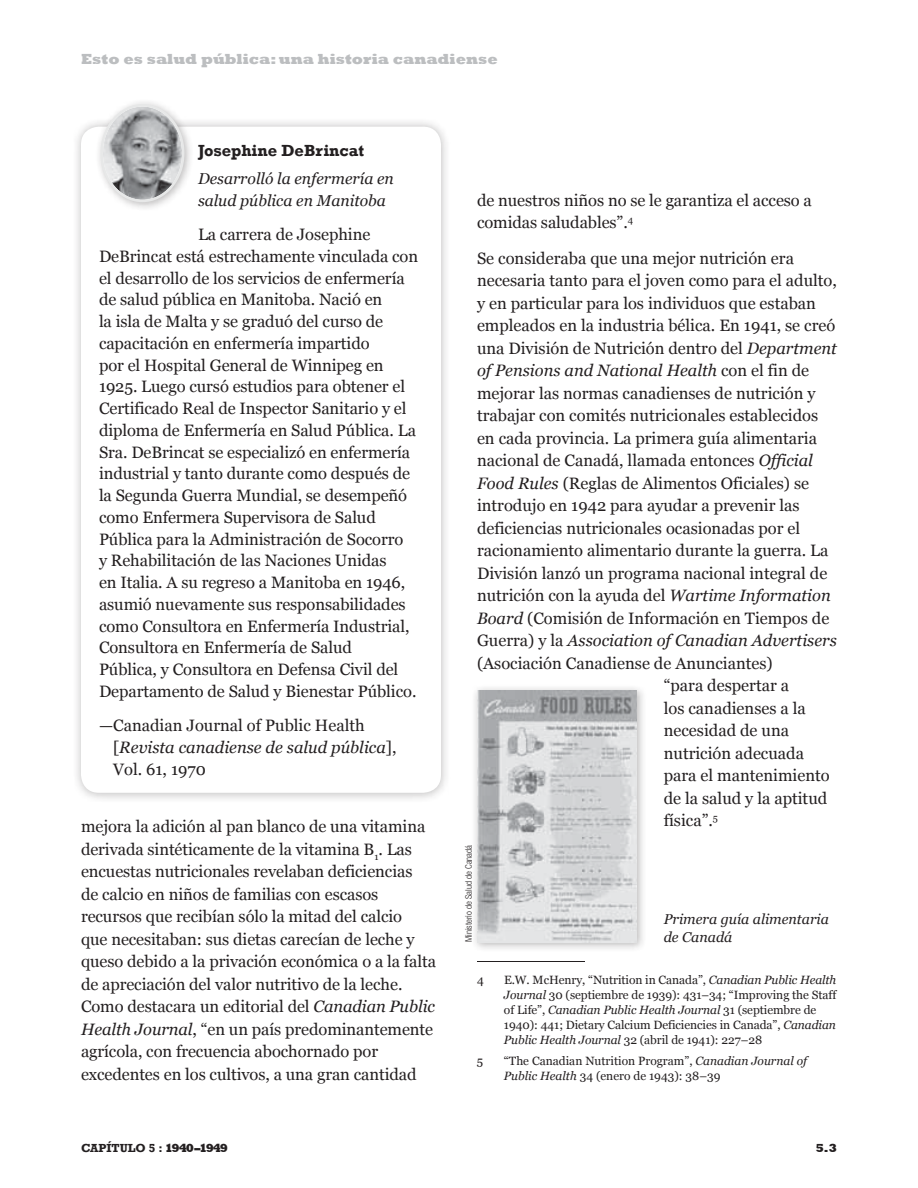
<style>
.page{position:relative;width:918px;height:1188px;background:#fff}
.page>*{position:absolute;margin:0;border:0;box-sizing:border-box;transform-origin:0 0}
.sidebar_body{font:16.5px/21.8px "Georgia";letter-spacing:-.005em;color:#231f20}
.body_37005_printable{font:16.5px "Georgia";color:#231f20}
.endnotes{font:16.5px/22.5px "Georgia";letter-spacing:-.005em;color:#231f20}
.body_37005_printable-2{font:italic 16.5px "Georgia";color:#231f20}
.profile_sub1_37005{font:700 16.5px "Rockwell";color:#231f20}
.profile_sub2SP_37005{font:italic 15.75px/21.8px "Georgia";color:#231f20}
.t1{font:800 15px "Rockwell";color:#bcbec0}
.caption_37005_printa{font:italic 14.25px "Georgia";color:#231f20}
.endnotes-2{font:12px/15px "Georgia";letter-spacing:-.005em;color:#231f20}
.t2{font:700 12px "Rockwell";color:#231f20}
.t3{font:800 12px "Rockwell";color:#231f20}
.photo_credit_37005_E{font:300 condensed 9px "Helvetica Neue";color:#231f20}
.s1{font-style:italic}
.s2{font-style:normal}
.s3{font-weight:800}
</style>
<div class="page">
<hr style="left:477px;top:961px;width:108px;height:1px;background:#231f20">
<div style="left:70px;top:116px;width:380px;height:686px;background:#231f20;opacity:.3"></div>
<div style="left:81px;top:127px;width:360px;height:666px;background:#fff;border-radius:18px"></div>
<div style="left:94px;top:97px;width:100px;height:114px;background:#231f20;opacity:.3"></div>
<img style="left:103px;top:107px;width:79px;height:93px">
<div style="left:101px;top:104px;width:83px;height:98px;border:2px solid #e7e8e8;border-radius:50%"></div>
<div style="left:470px;top:684px;width:176px;height:268px;background:#231f20;opacity:.3"></div>
<img style="left:477px;top:690px;width:160px;height:252px">
<p class="t1" style="left:81px;top:51px;width:418px">Esto es salud pública: una historia canadiense</p>
<p class="profile_sub1_37005" style="left:198px;top:141px;width:168px">Josephine DeBrincat</p>
<p class="profile_sub2SP_37005" style="left:198px;top:168px;width:197px">Desarrolló la enfermería en salud pública en Manitoba</p>
<p class="sidebar_body" style="left:99px;top:224px;width:321px;text-indent:99px">La carrera de Josephine DeBrincat está estrechamente vinculada con el desarrollo de los servicios de enfermería de salud pública en Manitoba. Nació en<br>la isla de Malta y se graduó del curso de capacitación en enfermería impartido<br>por el Hospital General de Winnipeg en 1925. Luego cursó estudios para obtener el Certificado Real de Inspector Sanitario y el diploma de Enfermería en Salud Pública. La Sra. DeBrincat se especializó en enfermería industrial y tanto durante como después de la Segunda Guerra Mundial, se desempeñó como Enfermera Supervisora de Salud Pública para la Administración de Socorro<br>y Rehabilitación de las Naciones Unidas<br>en Italia. A su regreso a Manitoba en 1946, asumió nuevamente sus responsabilidades como Consultora en Enfermería Industrial, Consultora en Enfermería de Salud<br>Pública, y Consultora en Defensa Civil del Departamento de Salud y Bienestar Público.</p>
<p class="sidebar_body" style="left:113px;top:715px;width:285px;text-indent:-14px">—Canadian Journal of Public Health [<span class="s1">Revista canadiense de salud pública</span>],<br>Vol. 61, 1970</p>
<p class="endnotes" style="left:81px;top:816px;width:357px">mejora la adición al pan blanco de una vitamina derivada sintéticamente de la vitamina B<sub>1</sub>. Las encuestas nutricionales revelaban deficiencias<br>de calcio en niños de familias con escasos recursos que recibían sólo la mitad del calcio<br>que necesitaban: sus dietas carecían de leche y queso debido a la privación económica o a la falta de apreciación del valor nutritivo de la leche.<br>Como destacara un editorial del <span class="s1">Canadian Public Health Journal</span>, “en un país predominantemente agrícola, con frecuencia abochornado por excedentes en los cultivos, a una gran cantidad</p>
<p class="endnotes" style="left:477px;top:189px;width:336px">de nuestros niños no se le garantiza el acceso a comidas saludables”. <sup>4</sup></p>
<p class="body_37005_printable" style="left:477px;top:248px;width:319px">Se consideraba que una mejor nutrición era</p>
<p class="body_37005_printable" style="left:477px;top:271px;width:361px">necesaria tanto para el joven como para el adulto,</p>
<p class="body_37005_printable" style="left:477px;top:293px;width:341px">y en particular para los individuos que estaban</p>
<p class="body_37005_printable" style="left:477px;top:316px;width:360px">empleados en la industria bélica. En 1941, se creó</p>
<p class="body_37005_printable" style="left:477px;top:338px;width:361px">una División de Nutrición dentro del <span class="s1">Department</span></p>
<p class="body_37005_printable-2" style="left:477px;top:360px;width:334px">of Pensions and National Health <span class="s2">con el fin de</span></p>
<p class="body_37005_printable" style="left:477px;top:383px;width:340px">mejorar las normas canadienses de nutrición y</p>
<p class="body_37005_printable" style="left:477px;top:406px;width:343px">trabajar con comités nutricionales establecidos</p>
<p class="body_37005_printable" style="left:477px;top:428px;width:342px">en cada provincia. La primera guía alimentaria</p>
<p class="body_37005_printable" style="left:477px;top:451px;width:338px">nacional de Canadá, llamada entonces <span class="s1">Official</span></p>
<p class="body_37005_printable" style="left:477px;top:473px;width:334px"><span class="s1">Food Rules</span> (Reglas de Alimentos Oficiales) se</p>
<p class="body_37005_printable" style="left:477px;top:496px;width:324px">introdujo en 1942 para ayudar a prevenir las</p>
<p class="body_37005_printable" style="left:477px;top:518px;width:325px">deficiencias nutricionales ocasionadas por el</p>
<p class="body_37005_printable" style="left:477px;top:541px;width:353px">racionamiento alimentario durante la guerra. La</p>
<p class="body_37005_printable" style="left:477px;top:563px;width:352px">División lanzó un programa nacional integral de</p>
<p class="body_37005_printable" style="left:477px;top:586px;width:355px">nutrición con la ayuda del <span class="s1">Wartime Information</span></p>
<p class="body_37005_printable" style="left:477px;top:608px;width:354px"><span class="s1">Board</span> (Comisión de Información en Tiempos de</p>
<p class="body_37005_printable-2" style="left:477px;top:630px;width:361px"><span class="s2">Guerra) y la</span> Association of Canadian Advertisers</p>
<p class="body_37005_printable" style="left:477px;top:653px;width:297px">(Asociación Canadiense de Anunciantes)</p>
<p class="body_37005_printable" style="left:664px;top:676px;width:127px">“para despertar a</p>
<p class="body_37005_printable" style="left:664px;top:698px;width:144px">los canadienses a la</p>
<p class="body_37005_printable" style="left:664px;top:721px;width:127px">necesidad de una</p>
<p class="body_37005_printable" style="left:664px;top:743px;width:142px">nutrición adecuada</p>
<p class="body_37005_printable" style="left:664px;top:766px;width:167px">para el mantenimiento</p>
<p class="body_37005_printable" style="left:664px;top:788px;width:165px">de la salud y la aptitud</p>
<p class="body_37005_printable" style="left:664px;top:811px;width:56px">física”. <sup>5</sup></p>
<p class="photo_credit_37005_E" style="left:463px;top:942px;width:99px;rotate:-90deg">Ministerio de Salud de Canadá</p>
<p class="caption_37005_printa" style="left:664px;top:910px;width:167px">Primera guía alimentaria</p>
<p class="caption_37005_printa" style="left:664px;top:928px;width:70px">de Canadá</p>
<p class="endnotes-2" style="left:477px;top:973px;width:8px">4</p>
<p class="endnotes-2" style="left:504px;top:973px;width:334px">E.W. McHenry, “Nutrition in Canada”, <span class="s1">Canadian Public Health Journal</span> 30 (septiembre de 1939): 431–34; “Improving the Staff of Life”, <span class="s1">Canadian Public Health Journal</span> 31 (septiembre de 1940): 441; Dietary Calcium Deficiencies in Canada”, <span class="s1">Canadian Public Health Journal</span> 32 (abril de 1941): 227–28</p>
<p class="endnotes-2" style="left:477px;top:1054px;width:8px">5</p>
<p class="endnotes-2" style="left:504px;top:1054px;width:305px">“The Canadian Nutrition Program”, <span class="s1">Canadian Journal of<br>Public Health</span> 34 (enero de 1943): 38–39</p>
<p class="t2" style="left:81px;top:1141px;width:149px">CAPÍTULO 5 : <span class="s3">1940–1949</span></p>
<p class="t3" style="left:816px;top:1141px;width:23px">5.3</p>
</div>
